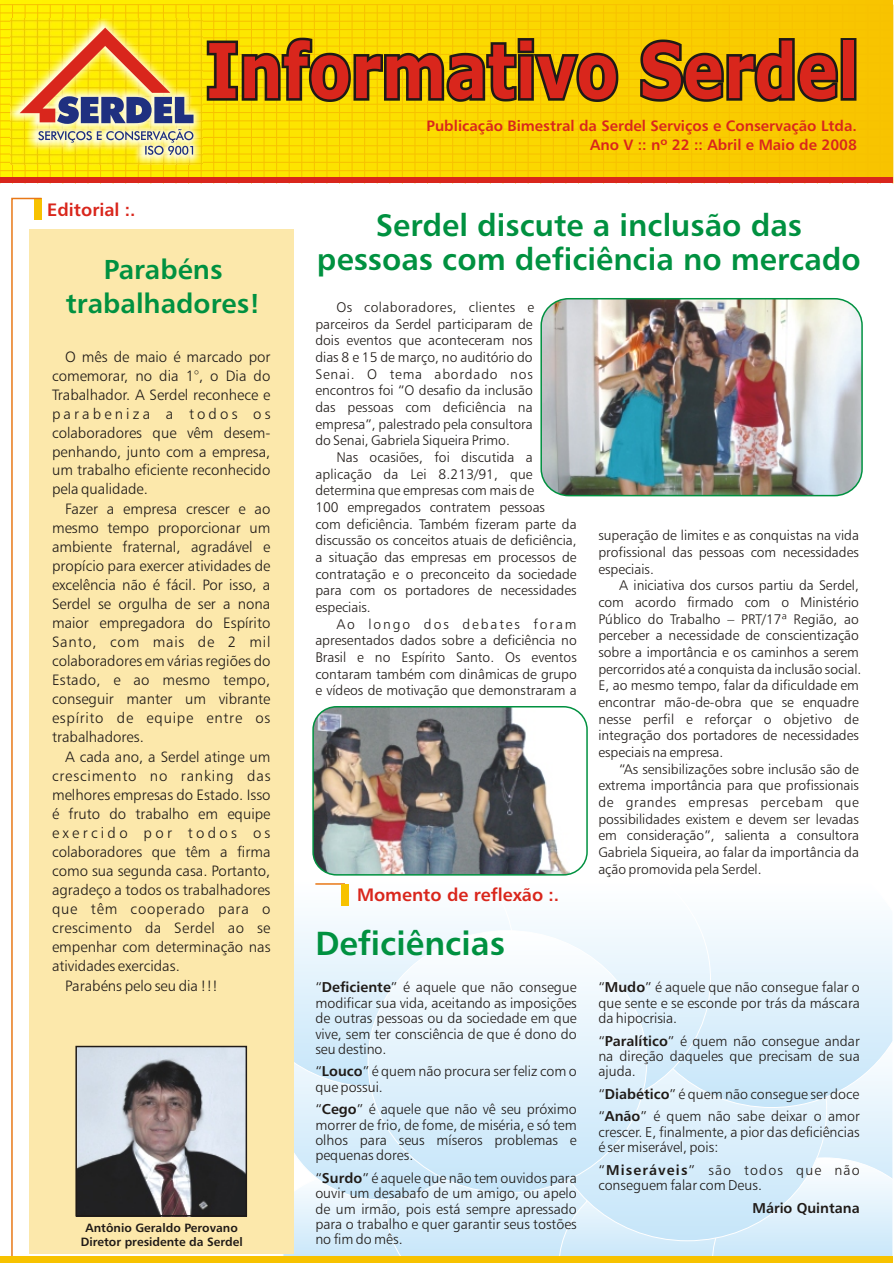
<style>
.page{position:relative;width:894px;height:1263px;background:#fff}
.page>*{position:absolute;margin:0;border:0;box-sizing:border-box;transform-origin:0 0}
.t1{font:700 75.75px "Verdana";color:#d9261c;scale:.81 1}
.t2{font:700 33.45px "Humnst 777 BT";color:#009140}
.t3{font:700 31.05px/34.7px "Humnst 777 BT";color:#009140;text-align:center}
.t4{font:700 27.45px/34.2px "Humnst 777 BT";color:#009140;text-align:center}
.t5{font:700 18px "Humnst 777 BT";color:#d9261c}
.t6{font:15px/18.9px "Humnst 777 Lt BT";color:#1f1a17;text-align:justify}
.t7{font:700 15px/18.3px "Humnst 777 BT";color:#d9261c;text-align:right}
.t8{font:15px "Humnst 777 Lt BT";letter-spacing:.055em;color:#1f1a17}
.t9{font:15px "Humnst 777 Lt BT";letter-spacing:.025em;color:#1f1a17}
.t10{font:15px "Humnst 777 Lt BT";letter-spacing:.05em;color:#1f1a17}
.t11{font:15px "Humnst 777 Lt BT";letter-spacing:.22em;color:#1f1a17}
.t12{font:14.25px/15.3px "Humnst 777 Lt BT";color:#1f1a17;text-align:justify}
.t13{font:700 14.25px "Humnst 777 BT";color:#1f1a17}
.t14{font:13.95px/16.6px "Humnst 777 Lt BT";color:#1f1a17;text-align:justify}
.t15{font:700 12px/14.5px "Humnst 777 BT";color:#1f1a17;text-align:center}
.s1{font-family:"Humnst 777 BT";font-weight:700}
</style>
<div class="page">
<svg style="left:283px;top:1087px;width:610px;height:169px"></svg>
<svg style="left:548px;top:979px;width:279px;height:262px"></svg>
<svg style="left:711px;top:922px;width:182px;height:186px"></svg>
<svg style="left:515px;top:922px;width:196px;height:188px"></svg>
<svg style="left:294px;top:884px;width:221px;height:203px"></svg>
<div style="left:368px;top:931px;width:279px;height:262px;background:linear-gradient(to bottom,#feffff,#c7e6f9);border-radius:50%"></div>
<svg style="left:11px;top:197px;width:32px;height:1059px"></svg>
<div style="left:29px;top:229px;width:265px;height:1024px;background:#fce8ab"></div>
<div style="left:0;top:0;width:893px;height:179px;background:linear-gradient(to right,#fff500,#f8c300)"></div>
<div style="left:0;top:1256px;width:893px;height:7px;background:#f7c200"></div>
<svg style="left:0;top:4px;width:894px;height:180px"></svg>
<img style="left:77px;top:1048px;width:168px;height:167px">
<div style="left:75px;top:1046px;width:172px;height:171px;border:1px solid #1f1a17"></div>
<hr style="left:315px;top:883px;width:30px;height:2px;background:#e87817">
<div style="left:341px;top:884px;width:7px;height:21px;background:#f7c200"></div>
<img style="left:315px;top:709px;width:254px;height:164px">
<div style="left:312px;top:706px;width:276px;height:170px;border:2px solid #009140;border-radius:23px"></div>
<img style="left:541px;top:299px;width:321px;height:197px;border-radius:27px">
<div style="left:540px;top:298px;width:323px;height:198px;border:2px solid #009140;border-radius:27px"></div>
<h1 class="t1" style="left:206px;top:40px;width:808px">Informativo Serdel</h1>
<p class="t7" style="left:426px;top:118px;width:432px">Publicação Bimestral da Serdel Serviços e Conservação Ltda.<br>Ano V :: nº 22 :: Abril e Maio de 2008</p>
<p class="t5" style="left:47px;top:202px;width:90px">Editorial :.</p>
<h3 class="t4" style="left:66px;top:255px;width:196px">Parabéns trabalhadores!</h3>
<p class="t6" style="left:52px;top:348px;width:220px;text-indent:13px">O mês de maio é marcado por comemorar, no dia 1°, o Dia do Trabalhador. A Serdel reconhece e parabeniza a todos os colaboradores que vêm desem&shy;penhando, junto com a empresa, um trabalho eficiente reconhecido pela qualidade.</p>
<p class="t6" style="left:52px;top:501px;width:220px;text-indent:13px">Fazer a empresa crescer e ao mesmo tempo proporcionar um ambiente fraternal, agradável e propício para exercer atividades de excelência não é fácil. Por isso, a Serdel se orgulha de ser a nona maior empregadora do Espírito Santo, com mais de 2 mil colaboradores em várias regiões do Estado, e ao mesmo tempo, conseguir manter um vibrante espírito de equipe entre os trabalhadores.</p>
<p class="t6" style="left:65px;top:749px;width:207px">A cada ano, a Serdel atinge um</p>
<p class="t8" style="left:52px;top:770px;width:220px">crescimento no ranking das</p>
<p class="t6" style="left:52px;top:787px;width:220px">melhores empresas do Estado. Isso</p>
<p class="t6" style="left:52px;top:806px;width:220px">é fruto do trabalho em equipe</p>
<p class="t11" style="left:52px;top:826px;width:220px">exercido por todos os</p>
<p class="t6" style="left:52px;top:843px;width:220px">colaboradores que têm a firma</p>
<p class="t6" style="left:52px;top:862px;width:220px">como sua segunda casa. Portanto,</p>
<p class="t6" style="left:52px;top:881px;width:220px">agradeço a todos os trabalhadores</p>
<p class="t10" style="left:52px;top:902px;width:220px">que têm cooperado para o</p>
<p class="t9" style="left:52px;top:921px;width:220px">crescimento da Serdel ao se</p>
<p class="t6" style="left:52px;top:938px;width:220px">empenhar com determinação nas</p>
<p class="t6" style="left:52px;top:957px;width:129px">atividades exercidas.</p>
<p class="t6" style="left:65px;top:977px;width:154px">Parabéns pelo seu dia !!!</p>
<p class="t15" style="left:81px;top:1221px;width:163px">Antônio Geraldo Perovano<br>Diretor presidente da Serdel</p>
<h3 class="t3" style="left:317px;top:210px;width:545px">Serdel discute a inclusão das pessoas com deficiência no mercado</h3>
<p class="t14" style="left:315px;top:300px;width:220px;text-indent:21px">Os colaboradores, clientes e parceiros da Serdel participaram de dois eventos que aconteceram nos dias 8 e 15 de março, no auditório do Senai. O tema abordado nos encontros foi “O desafio da inclusão das pessoas com deficiência na empresa”, palestrado pela consultora do Senai, Gabriela Siqueira Primo.</p>
<p class="t14" style="left:315px;top:450px;width:263px;text-align:left;text-indent:21px">Nas ocasiões, foi discutida a aplicação da Lei 8.213/91, que determina que empresas com mais de<br>100 empregados contratem pessoas<br>com deficiência. Também fizeram parte da discussão os conceitos atuais de deficiência, a situação das empresas em processos de contratação e o preconceito da sociedade para com os portadores de necessidades especiais.</p>
<p class="t14" style="left:315px;top:617px;width:263px;text-indent:21px">Ao longo dos debates foram apresentados dados sobre a deficiência no Brasil e no Espírito Santo. Os eventos contaram também com dinâmicas de grupo e vídeos de motivação que demonstraram a</p>
<p class="t14" style="left:598px;top:528px;width:262px">superação de limites e as conquistas na vida profissional das pessoas com necessidades especiais.</p>
<p class="t14" style="left:598px;top:578px;width:265px;text-align:left;text-indent:21px">A iniciativa dos cursos partiu da Serdel, com acordo firmado com o Ministério Público do Trabalho – PRT/17ª Região, ao perceber a necessidade de conscientização sobre a importância e os caminhos a serem percorridos até a conquista da inclusão social.<br>E, ao mesmo tempo, falar da dificuldade em encontrar mão-de-obra que se enquadre nesse perfil e reforçar o objetivo de integração dos portadores de necessidades especiais na empresa.</p>
<p class="t14" style="left:598px;top:762px;width:262px;text-indent:21px">“As sensibilizações sobre inclusão são de extrema importância para que profissionais de grandes empresas percebam que possibilidades existem e devem ser levadas em consideração”, salienta a consultora Gabriela Siqueira, ao falar da importância da ação promovida pela Serdel.</p>
<p class="t5" style="left:357px;top:888px;width:204px">Momento de reflexão :.</p>
<h2 class="t2" style="left:315px;top:930px;width:191px">Deficiências</h2>
<p class="t12" style="left:315px;top:981px;width:263px">“<span class="s1">Deficiente</span>” é aquele que não consegue modificar sua vida, aceitando as imposições de outras pessoas ou da sociedade em que vive, sem ter consciência de que é dono do seu destino.</p>
<p class="t12" style="left:315px;top:1065px;width:263px">“<span class="s1">Louco</span>” é quem não procura ser feliz com o que possui.</p>
<p class="t12" style="left:315px;top:1103px;width:263px">“<span class="s1">Cego</span>” é aquele que não vê seu próximo morrer de frio, de fome, de miséria, e só tem olhos para seus míseros problemas e pequenas dores.</p>
<p class="t12" style="left:315px;top:1172px;width:263px">“<span class="s1">Surdo</span>” é aquele que não tem ouvidos para ouvir um desabafo de um amigo, ou apelo de um irmão, pois está sempre apressado para o trabalho e quer garantir seus tostões no fim do mês.</p>
<p class="t12" style="left:598px;top:981px;width:263px">“<span class="s1">Mudo</span>” é aquele que não consegue falar o que sente e se esconde por trás da máscara da hipocrisia.</p>
<p class="t12" style="left:598px;top:1034px;width:263px">“<span class="s1">Paralítico</span>” é quem não consegue andar na direção daqueles que precisam de sua ajuda.</p>
<p class="t12" style="left:598px;top:1084px;width:263px;line-height:22.5px">“<span class="s1">Diabético</span>” é quem não consegue ser doce “<span class="s1">Anão</span>” é quem não sabe deixar o amor</p>
<p class="t12" style="left:598px;top:1125px;width:263px">crescer. E, finalmente, a pior das deficiências é ser miserável, pois:</p>
<p class="t12" style="left:598px;top:1163px;width:263px">“<span class="s1">Miseráveis</span>” são todos que não conseguem falar com Deus.</p>
<p class="t13" style="left:753px;top:1202px;width:109px">Mário Quintana</p>
</div>
